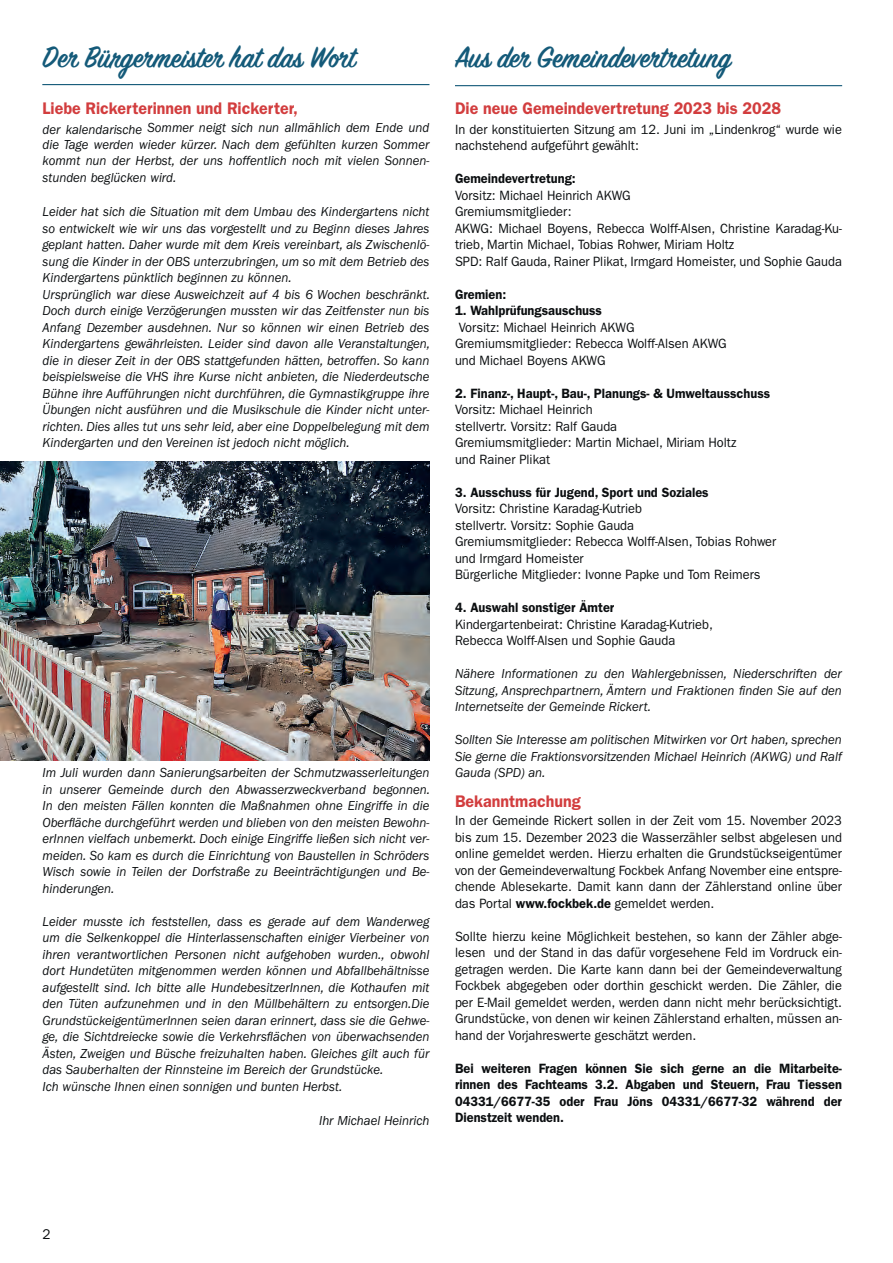
<style>
.page{position:relative;width:893px;height:1263px;background:#fff}
.page>*{position:absolute;margin:0;border:0;box-sizing:border-box;transform-origin:0 0}
.t1{font:600 33px "Sign Painter House Script";color:#145a79;scale:.95 1}
.t2{font:600 16.8px "ITC Franklin Gothic Std";color:#d23d3e;scale:.95 1}
.t3{font:14.25px "ITC Franklin Gothic Std";color:#0b0e10;scale:.95 1}
.t4{font:italic 13.5px/16.5px "ITC Franklin Gothic Std";color:#0b0e10;text-align:justify;scale:.95 1}
.t5{font:13.5px/16.5px "ITC Franklin Gothic Std";color:#0b0e10;scale:.95 1}
.t6{font:600 13.5px/16.5px "ITC Franklin Gothic Std";color:#0b0e10;text-align:justify;scale:.95 1}
.s1{font-weight:600}
</style>
<div class="page">
<hr style="left:42px;top:84px;width:387px;height:1px;background:#145a79">
<hr style="left:455px;top:85px;width:387px;height:1px;background:#145a79">
<img style="left:0;top:462px;width:429px;height:299px">
<p class="t1" style="left:43px;top:38px;width:331px">Der Bürgermeister hat das Wort</p>
<p class="t1" style="left:455px;top:38px;width:292px">Aus der Gemeindevertretung</p>
<p class="t2" style="left:455px;top:99px;width:345px">Die neue Gemeindevertretung 2023 bis 2028</p>
<p class="t5" style="left:455px;top:121px;width:409px">In der konstituierten Sitzung am 12. Juni im „Lindenkrog“ wurde wie nachstehend aufgeführt gewählt:</p>
<p class="t5" style="left:455px;top:170px;width:409px"><span class="s1">Gemeindevertretung:<br></span>Vorsitz: Michael Heinrich AKWG<br>Gremiumsmitglieder:<br>AKWG: Michael Boyens, Rebecca Wolff-Alsen, Christine Karadag-Ku&shy;trieb, Martin Michael, Tobias Rohwer, Miriam Holtz<br>SPD: Ralf Gauda, Rainer Plikat, Irmgard Homeister, und Sophie Gauda</p>
<p class="t6" style="left:455px;top:286px;width:56px">Gremien:</p>
<p class="t5" style="left:455px;top:302px;width:287px"><span class="s1">1. Wahlprüfungsauschuss<br></span>Vorsitz: Michael Heinrich AKWG<br>Gremiumsmitglieder: Rebecca Wolff-Alsen AKWG und Michael Boyens AKWG</p>
<p class="t5" style="left:455px;top:385px;width:333px"><span class="s1">2. Finanz-, Haupt-, Bau-, Planungs- &amp; Umweltausschuss </span>Vorsitz: Michael Heinrich<br>stellvertr. Vorsitz: Ralf Gauda<br>Gremiumsmitglieder: Martin Michael, Miriam Holtz<br>und Rainer Plikat</p>
<p class="t5" style="left:455px;top:484px;width:340px"><span class="s1">3. Ausschuss für Jugend, Sport und Soziales<br></span>Vorsitz: Christine Karadag-Kutrieb<br>stellvertr. Vorsitz: Sophie Gauda<br>Gremiumsmitglieder: Rebecca Wolff-Alsen, Tobias Rohwer und Irmgard Homeister<br>Bürgerliche Mitglieder: Ivonne Papke und Tom Reimers</p>
<p class="t5" style="left:455px;top:599px;width:273px"><span class="s1">4. Auswahl sonstiger Ämter<br></span>Kindergartenbeirat: Christine Karadag-Kutrieb,<br>Rebecca Wolff-Alsen und Sophie Gauda</p>
<p class="t4" style="left:455px;top:665px;width:409px">Nähere Informationen zu den Wahlergebnissen, Niederschriften der Sitzung, Ansprechpartnern, Ämtern und Fraktionen finden Sie auf den Internetseite der Gemeinde Rickert.</p>
<p class="t4" style="left:455px;top:731px;width:409px">Sollten Sie Interesse am politischen Mitwirken vor Ort haben, sprechen Sie gerne die Fraktionsvorsitzenden Michael Heinrich (AKWG) und Ralf Gauda (SPD) an.</p>
<p class="t2" style="left:455px;top:791px;width:134px">Bekanntmachung</p>
<p class="t5" style="left:455px;top:812px;width:409px;text-align:justify">In der Gemeinde Rickert sollen in der Zeit vom 15. November 2023 bis zum 15. Dezember 2023 die Wasserzähler selbst abgelesen und online gemeldet werden. Hierzu erhalten die Grundstückseigentümer von der Gemeindeverwaltung Fockbek Anfang November eine entspre&shy;chende Ablesekarte. Damit kann dann der Zählerstand online über das Portal <span class="s1">www.fockbek.de</span> gemeldet werden.</p>
<p class="t5" style="left:455px;top:928px;width:409px;text-align:justify">Sollte hierzu keine Möglichkeit bestehen, so kann der Zähler abge&shy;lesen und der Stand in das dafür vorgesehene Feld im Vordruck ein&shy;getragen werden. Die Karte kann dann bei der Gemeindeverwaltung Fockbek abgegeben oder dorthin geschickt werden. Die Zähler, die per E-Mail gemeldet werden, werden dann nicht mehr berücksichtigt.<br>Grundstücke, von denen wir keinen Zählerstand erhalten, müssen an&shy;hand der Vorjahreswerte geschätzt werden.</p>
<p class="t6" style="left:455px;top:1060px;width:409px">Bei weiteren Fragen können Sie sich gerne an die Mitarbeite&shy;rinnen des Fachteams 3.2. Abgaben und Steuern, Frau Tiessen 04331/6677-35 oder Frau Jöns 04331/6677-32 während der Dienstzeit wenden.</p>
<p class="t2" style="left:43px;top:98px;width:270px">Liebe Rickerterinnen und Rickerter,</p>
<p class="t4" style="left:43px;top:119px;width:409px">der kalendarische Sommer neigt sich nun allmählich dem Ende und die Tage werden wieder kürzer. Nach dem gefühlten kurzen Sommer kommt nun der Herbst, der uns hoffentlich noch mit vielen Sonnen&shy;stunden beglücken wird.</p>
<p class="t4" style="left:43px;top:203px;width:409px;text-align:left">Leider hat sich die Situation mit dem Umbau des Kindergartens nicht so entwickelt wie wir uns das vorgestellt und zu Beginn dieses Jahres geplant hatten. Daher wurde mit dem Kreis vereinbart, als Zwischenlö&shy;sung die Kinder in der OBS unterzubringen, um so mit dem Betrieb des Kindergartens pünktlich beginnen zu können.<br>Ursprünglich war diese Ausweichzeit auf 4 bis 6 Wochen beschränkt.<br>Doch durch einige Verzögerungen mussten wir das Zeitfenster nun bis Anfang Dezember ausdehnen. Nur so können wir einen Betrieb des Kindergartens gewährleisten. Leider sind davon alle Veranstaltungen, die in dieser Zeit in der OBS stattgefunden hätten, betroffen. So kann beispielsweise die VHS ihre Kurse nicht anbieten, die Niederdeutsche Bühne ihre Aufführungen nicht durchführen, die Gymnastikgruppe ihre Übungen nicht ausführen und die Musikschule die Kinder nicht unter&shy;richten. Dies alles tut uns sehr leid, aber eine Doppelbelegung mit dem Kindergarten und den Vereinen ist jedoch nicht möglich.</p>
<p class="t4" style="left:43px;top:764px;width:409px">Im Juli wurden dann Sanierungsarbeiten der Schmutzwasserleitungen in unserer Gemeinde durch den Abwasserzweckverband begonnen.<br>In den meisten Fällen konnten die Maßnahmen ohne Eingriffe in die Oberfläche durchgeführt werden und blieben von den meisten Bewohn&shy;erInnen vielfach unbemerkt. Doch einige Eingriffe ließen sich nicht ver&shy;meiden. So kam es durch die Einrichtung von Baustellen in Schröders Wisch sowie in Teilen der Dorfstraße zu Beeinträchtigungen und Be&shy;hinderungen.</p>
<p class="t4" style="left:43px;top:913px;width:409px;text-align:left">Leider musste ich feststellen, dass es gerade auf dem Wanderweg um die Selkenkoppel die Hinterlassenschaften einiger Vierbeiner von ihren verantwortlichen Personen nicht aufgehoben wurden., obwohl dort Hundetüten mitgenommen werden können und Abfallbehältnisse aufgestellt sind. Ich bitte alle HundebesitzerInnen, die Kothaufen mit den Tüten aufzunehmen und in den Müllbehältern zu entsorgen.Die GrundstückeigentümerInnen seien daran erinnert, dass sie die Gehwe&shy;ge, die Sichtdreiecke sowie die Verkehrsflächen von überwachsenden Ästen, Zweigen und Büsche freizuhalten haben. Gleiches gilt auch für das Sauberhalten der Rinnsteine im Bereich der Grundstücke.<br>Ich wünsche Ihnen einen sonnigen und bunten Herbst.</p>
<p class="t4" style="left:319px;top:1112px;width:118px">Ihr Michael Heinrich</p>
<p class="t3" style="left:43px;top:1226px;width:10px">2</p>
</div>
